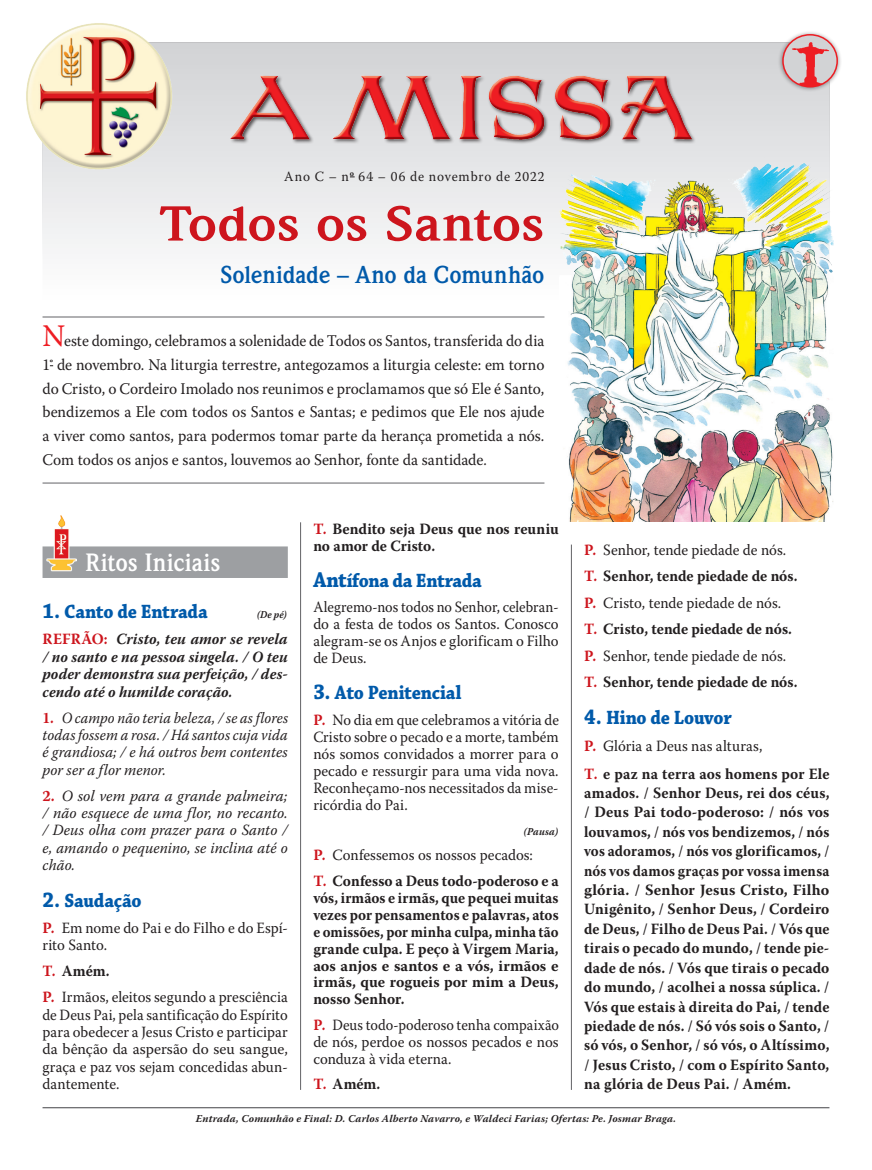
<style>
.page{position:relative;width:872px;height:1170px;background:#fff}
.page>*{position:absolute;margin:0;border:0;box-sizing:border-box;transform-origin:0 0}
.Título_da_Missa_maio{font:700 49.95px "Weidemann IT Cby BT";letter-spacing:-.01em;color:#cd151d;scale:1.15 1}
.Divisões{font:700 25.5px "Weidemann IT Cby BT";color:#fff;scale:.95 1}
.Título_da_Missa_meno{font:700 24.9px "Weidemann IT Cby BT";letter-spacing:-.01em;color:#015aaa;scale:.95 1}
.Itens{font:700 20.25px "Chaparral Pro";letter-spacing:-.015em;color:#015aaa;scale:.91 1}
.Box_Início{font:16.2px/23.7px "Warnock Pro";letter-spacing:-.005em;color:#231f20;text-align:justify;scale:.94 1}
.Texto_TODOS{font:700 15.6px/19.4px "Warnock Pro";letter-spacing:.005em;color:#231f20;text-align:justify;scale:.95 1}
.Texto_NORMAL{font:15.6px/17.4px "Warnock Pro";color:#231f20;scale:.95 1}
.Texto_NORMAL-2{font:15.6px/17px "Warnock Pro";color:#231f20;text-align:justify;scale:.93 1}
.Texto_CANTOS{font:italic 15.6px/17.4px "Warnock Pro";letter-spacing:.005em;color:#231f20;text-align:justify}
.Texto_CANTOS-2{font:italic 15.6px/17.4px "Warnock Pro";letter-spacing:.005em;color:#231f20;text-align:justify;scale:.92 1}
.Texto_REFRÃO{font:italic 700 15.6px/17.4px "Warnock Pro";letter-spacing:.01em;color:#231f20;text-align:justify;scale:.96 1}
.Texto_NORMAL_sem_lei{font:15.6px/17px "Warnock Pro";letter-spacing:.005em;color:#231f20;text-align:justify;scale:.92 1}
.Texto_NORMAL-3{font:15.6px/17px "Warnock Pro";color:#231f20;text-align:justify;scale:.92 1}
.Texto_TODOS-2{font:700 15.6px/17px "Warnock Pro";letter-spacing:.005em;color:#231f20;scale:.96 1}
.Data{font:14.1px "Warnock Pro";letter-spacing:.06em;color:#231f20;scale:.95 1}
.Crédito_das_Músicas{font:italic 700 10.5px "Warnock Pro";letter-spacing:.02em;color:#231f20}
.Texto_NORMAL-4{font:italic 700 10.5px "Warnock Pro";letter-spacing:.02em;color:#231f20;scale:.95 1}
.Itens-2{font:italic 700 10.5px "Warnock Pro";color:#231f20;scale:.91 1}
.s1{font-size:31.2px;color:#ee1d23}
.s2{font-size:15.6px}
.s3{font-size:22.5px}
.s4{font-style:normal;color:#cd151d}
.s5{font-weight:700;font-style:normal;color:#cd151d}
.s6{font-weight:700;color:#cd151d}
.s7{color:#cd151d}
</style>
<div class="page">
<svg style="left:43px;top:43px;width:786px;height:275px"></svg>
<div style="left:777px;top:30px;width:65px;height:62px;background:#231f20;opacity:.5"></div>
<svg style="left:783px;top:35px;width:54px;height:52px"></svg>
<img style="left:783px;top:42px;width:54px;height:45px">
<div style="left:782px;top:34px;width:56px;height:53px;border:2px solid #ee1d23;border-radius:50%"></div>
<img style="left:228px;top:69px;width:466px;height:77px">
<img style="left:559px;top:147px;width:274px;height:375px">
<img style="left:26px;top:23px;width:156px;height:156px">
<div style="left:43px;top:546px;width:245px;height:32px;background:#9d9fa2"></div>
<img style="left:47px;top:515px;width:30px;height:56px">
<hr style="left:43px;top:316px;width:501px;height:1px;background:#636366">
<hr style="left:43px;top:482px;width:501px;height:1px;background:#636366">
<hr style="left:43px;top:1106px;width:786px;height:2px;background:#636366">
<hr style="left:571px;top:544px;width:1px;height:545px;background:#636366">
<hr style="left:300px;top:522px;width:1px;height:567px;background:#636366">
<p class="Data" style="left:284px;top:167px;width:275px">Ano C – n<sup>o</sup> 64 – 06 de novembro de 2022</p>
<p class="Título_da_Missa_maio" style="left:159px;top:192px;width:337px">Todos os Santos</p>
<p class="Título_da_Missa_meno" style="left:220px;top:258px;width:343px">Solenidade – Ano da Comunhão</p>
<p class="Box_Início" style="left:43px;top:329px;width:535px"><span class="s1">N</span>este domingo, celebramos a solenidade de Todos os Santos, transferida do dia 1<sup>º</sup> de novembro. Na liturgia terrestre, antegozamos a liturgia celeste: em torno do Cristo, o Cordeiro Imolado nos reunimos e proclamamos que só Ele é Santo, bendizemos a Ele com todos os Santos e Santas; e pedimos que Ele nos ajude a viver como santos, para podermos tomar parte da herança prometida a nós.<br>Com todos os anjos e santos, louvemos ao Senhor, fonte da santidade<span class="s2">.</span></p>
<p class="Divisões" style="left:85px;top:546px;width:144px">Ritos Iniciais</p>
<p class="Itens" style="left:43px;top:600px;width:183px"><span class="s3">1.</span> Canto de Entrada</p>
<p class="Itens-2" style="left:257px;top:608px;width:34px">(De pé)</p>
<p class="Texto_REFRÃO" style="left:43px;top:630px;width:257px"><span class="s4">REFRÃO:</span> Cristo, teu amor se revela / no santo e na pessoa singela. / O teu poder demonstra sua perfeição, / des&shy;cendo até o humilde coração.</p>
<p class="Texto_CANTOS-2" style="left:43px;top:708px;width:268px"><span class="s5">1.</span> O campo não teria beleza, / se as flores todas fossem a rosa. / Há santos cuja vida é grandiosa; / e há outros bem contentes por ser a flor menor.</p>
<p class="Texto_CANTOS" style="left:43px;top:786px;width:247px"><span class="s5">2.</span> O sol vem para a grande palmeira; / não esquece de uma flor, no recanto. / Deus olha com prazer para o Santo / e, amando o pequenino, se inclina até o chão.</p>
<p class="Itens" style="left:43px;top:888px;width:110px"><span class="s3">2.</span> Saudação</p>
<p class="Texto_NORMAL" style="left:43px;top:918px;width:260px"><span class="s6">P.</span> Em nome do Pai e do Filho e do Espí&shy;rito Santo.</p>
<p class="Texto_TODOS" style="left:43px;top:961px;width:72px"><span class="s7">T.</span> Amém.</p>
<p class="Texto_NORMAL" style="left:43px;top:987px;width:260px;text-align:justify"><span class="s6">P.</span> Irmãos, eleitos segundo a presciência de Deus Pai, pela santificação do Espírito para obedecer a Jesus Cristo e participar da bênção da aspersão do seu sangue, graça e paz vos sejam concedidas abun&shy;dantemente.</p>
<p class="Texto_TODOS-2" style="left:313px;top:520px;width:257px"><span class="s7">T.</span> Bendito seja Deus que nos reuniu no amor de Cristo.</p>
<p class="Itens" style="left:313px;top:568px;width:187px"><span class="s3">Ant</span>ífona da Entrada</p>
<p class="Texto_NORMAL_sem_lei" style="left:313px;top:598px;width:268px">Alegremo-nos todos no Senhor, celebran&shy;do a festa de todos os Santos. Conosco alegram-se os Anjos e glorificam o Filho de Deus.</p>
<p class="Itens" style="left:313px;top:681px;width:164px"><span class="s3">3.</span> Ato Penitencial</p>
<p class="Texto_NORMAL-2" style="left:313px;top:711px;width:265px"><span class="s6">P.</span> No dia em que celebramos a vitória de Cristo sobre o pecado e a morte, também nós somos convidados a morrer para o pecado e ressurgir para uma vida nova.<br>Reconheçamo-nos necessitados da mise&shy;ricórdia do Pai.</p>
<p class="Texto_NORMAL-4" style="left:524px;top:825px;width:38px">(Pausa)</p>
<p class="Texto_NORMAL" style="left:313px;top:846px;width:232px"><span class="s6">P.</span> Confessemos os nossos pecados:</p>
<p class="Texto_TODOS" style="left:313px;top:871px;width:260px;line-height:17px"><span class="s7">T.</span> Confesso a Deus todo-poderoso e a vós, irmãos e irmãs, que pequei muitas vezes por pensamentos e palavras, atos e omissões, por minha culpa, minha tão grande culpa. E peço à Virgem Maria, aos anjos e santos e a vós, irmãos e irmãs, que rogueis por mim a Deus, nosso Senhor.</p>
<p class="Texto_NORMAL-3" style="left:313px;top:1015px;width:268px"><span class="s6">P.</span> Deus todo-poderoso tenha compaixão de nós, perdoe os nossos pecados e nos conduza à vida eterna.</p>
<p class="Texto_TODOS" style="left:313px;top:1073px;width:72px"><span class="s7">T.</span> Amém.</p>
<p class="Texto_NORMAL" style="left:584px;top:541px;width:214px"><span class="s6">P.</span> Senhor, tende piedade de nós.</p>
<p class="Texto_TODOS" style="left:584px;top:566px;width:226px"><span class="s7">T.</span> Senhor, tende piedade de nós.</p>
<p class="Texto_NORMAL" style="left:584px;top:593px;width:209px"><span class="s6">P.</span> Cristo, tende piedade de nós.</p>
<p class="Texto_TODOS" style="left:584px;top:619px;width:220px"><span class="s7">T.</span> Cristo, tende piedade de nós.</p>
<p class="Texto_NORMAL" style="left:584px;top:646px;width:214px"><span class="s6">P.</span> Senhor, tende piedade de nós.</p>
<p class="Texto_TODOS" style="left:584px;top:672px;width:226px"><span class="s7">T.</span> Senhor, tende piedade de nós.</p>
<p class="Itens" style="left:584px;top:706px;width:164px"><span class="s3">4.</span> Hino de Louvor</p>
<p class="Texto_NORMAL" style="left:584px;top:736px;width:189px"><span class="s6">P.</span> Glória a Deus nas alturas,</p>
<p class="Texto_TODOS" style="left:584px;top:763px;width:260px"><span class="s7">T.</span> e paz na terra aos homens por Ele amados. / Senhor Deus, rei dos céus, / Deus Pai todo-poderoso: / nós vos louvamos, / nós vos bendizemos, / nós vos adoramos, / nós vos glorificamos, / nós vos damos graças por vossa imensa glória. / Senhor Jesus Cristo, Filho Unigênito, / Senhor Deus, / Cordeiro de Deus, / Filho de Deus Pai. / Vós que tirais o pecado do mundo, / tende pie&shy;dade de nós. / Vós que tirais o pecado do mundo, / acolhei a nossa súplica. / Vós que estais à direita do Pai, / tende piedade de nós. / Só vós sois o Santo, / só vós, o Senhor, / só vós, o Altíssimo, / Jesus Cristo, / com o Espírito Santo, na glória de Deus Pai. / Amém.</p>
<p class="Crédito_das_Músicas" style="left:196px;top:1111px;width:482px">Entrada, Comunhão e Final: D. Carlos Alberto Navarro, e Waldeci Farias; Ofertas: Pe. Josmar Braga.</p>
</div>
